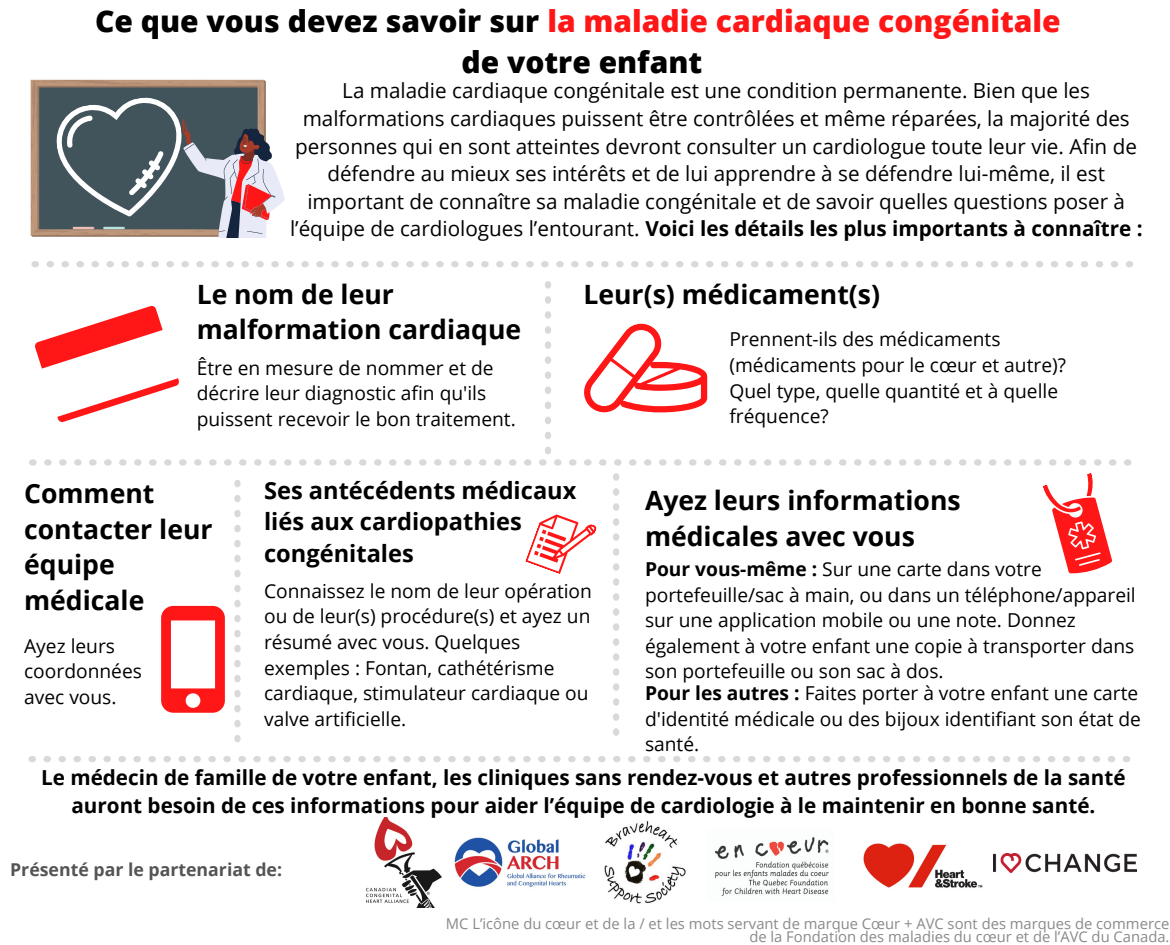
<style>
.page{position:relative;width:1170px;height:945px;background:#fff}
.page>*{position:absolute;margin:0;border:0;box-sizing:border-box;transform-origin:0 0}
.t1{font:800 30px "Open Sans";color:#ff1616}
.t2{font:800 30px "Open Sans";color:#000}
.t3{font:700 26.5px/35.5px "Open Sans";color:#000}
.t4{font:700 23.75px/31.5px "Open Sans";color:#000}
.t5{font:20.75px/27.5px "Open Sans";color:#000;text-align:center}
.t6{font:700 20.75px/27.5px "Open Sans";color:#000;text-align:center}
.t7{font:19.25px/25.5px "Open Sans";color:#000}
.t8{font:700 17.75px "Open Sans";color:#545454}
.t9{font:14.75px/12.2px "Open Sans";color:#8b8989;text-align:right}
.s1{color:#000}
.s2{font-weight:700}
</style>
<div class="page">
<svg style="left:234px;top:480px;width:7px;height:262px"></svg>
<svg style="left:613px;top:473px;width:6px;height:263px"></svg>
<svg style="left:28px;top:756px;width:1102px;height:6px"></svg>
<svg style="left:161px;top:606px;width:64px;height:107px"></svg>
<svg style="left:525px;top:514px;width:72px;height:60px"></svg>
<img style="left:366px;top:818px;width:75px;height:90px">
<img style="left:454px;top:837px;width:132px;height:50px">
<img style="left:863px;top:843px;width:120px;height:45px">
<img style="left:604px;top:820px;width:82px;height:84px">
<img style="left:994px;top:854px;width:142px;height:18px">
<img style="left:715px;top:837px;width:114px;height:59px">
<svg style="left:1043px;top:473px;width:70px;height:101px"></svg>
<svg style="left:29px;top:80px;width:1104px;height:386px"></svg>
<p class="t1" style="left:95px;top:0;width:967px"><span class="s1">Ce que vous devez savoir sur</span> la maladie cardiaque congénitale</p>
<p class="t2" style="left:462px;top:41px;width:242px">de votre enfant</p>
<p class="t5" style="left:290px;top:77px;width:854px">La maladie cardiaque congénitale est une condition permanente. Bien que les malformations cardiaques puissent être contrôlées et même réparées, la majorité des personnes qui en sont atteintes devront consulter un cardiologue toute leur vie. Afin de défendre au mieux ses intérêts et de lui apprendre à se défendre lui-même, il est important de connaître sa maladie congénitale et de savoir quelles questions poser à l’équipe de cardiologues l’entourant. <span class="s2">Voici les détails les plus importants à connaître :</span></p>
<p class="t3" style="left:197px;top:276px;width:326px">Le nom de leur malformation cardiaque</p>
<p class="t7" style="left:197px;top:354px;width:321px">Être en mesure de nommer et de décrire leur diagnostic afin qu'ils puissent recevoir le bon traitement.</p>
<p class="t3" style="left:583px;top:276px;width:298px">Leur(s) médicament(s)</p>
<p class="t7" style="left:729px;top:326px;width:338px">Prennent-ils des médicaments (médicaments pour le cœur et autre)?<br>Quel type, quelle quantité et à quelle fréquence?</p>
<p class="t3" style="left:24px;top:475px;width:190px">Comment contacter leur équipe médicale</p>
<p class="t7" style="left:24px;top:633px;width:119px">Ayez leurs coordonnées avec vous.</p>
<p class="t4" style="left:264px;top:474px;width:314px">Ses antécédents médicaux liés aux cardiopathies congénitales</p>
<p class="t7" style="left:264px;top:577px;width:329px">Connaissez le nom de leur opération ou de leur(s) procédure(s) et ayez un résumé avec vous. Quelques exemples : Fontan, cathétérisme cardiaque, stimulateur cardiaque ou valve artificielle.</p>
<p class="t3" style="left:645px;top:482px;width:317px">Ayez leurs informations médicales avec vous</p>
<p class="t7" style="left:645px;top:556px;width:492px"><span class="s2">Pour vous-même :</span> Sur une carte dans votre portefeuille/sac à main, ou dans un téléphone/appareil sur une application mobile ou une note. Donnez également à votre enfant une copie à transporter dans son portefeuille ou son sac à dos.</p>
<p class="t7" style="left:645px;top:680px;width:498px"><span class="s2">Pour les autres :</span> Faites porter à votre enfant une carte d'identité médicale ou des bijoux identifiant son état de santé.</p>
<p class="t6" style="left:41px;top:764px;width:1086px">Le médecin de famille de votre enfant, les cliniques sans rendez-vous et autres professionnels de la santé auront besoin de ces informations pour aider l’équipe de cardiologie à le maintenir en bonne santé.</p>
<p class="t8" style="left:10px;top:857px;width:273px">Présenté par le partenariat de:</p>
<p class="t9" style="left:446px;top:917px;width:725px">MC L’icône du cœur et de la / et les mots servant de marque Cœur + AVC sont des marques de commerce de la Fondation des maladies du cœur et de l’AVC du Canada.</p>
</div>
